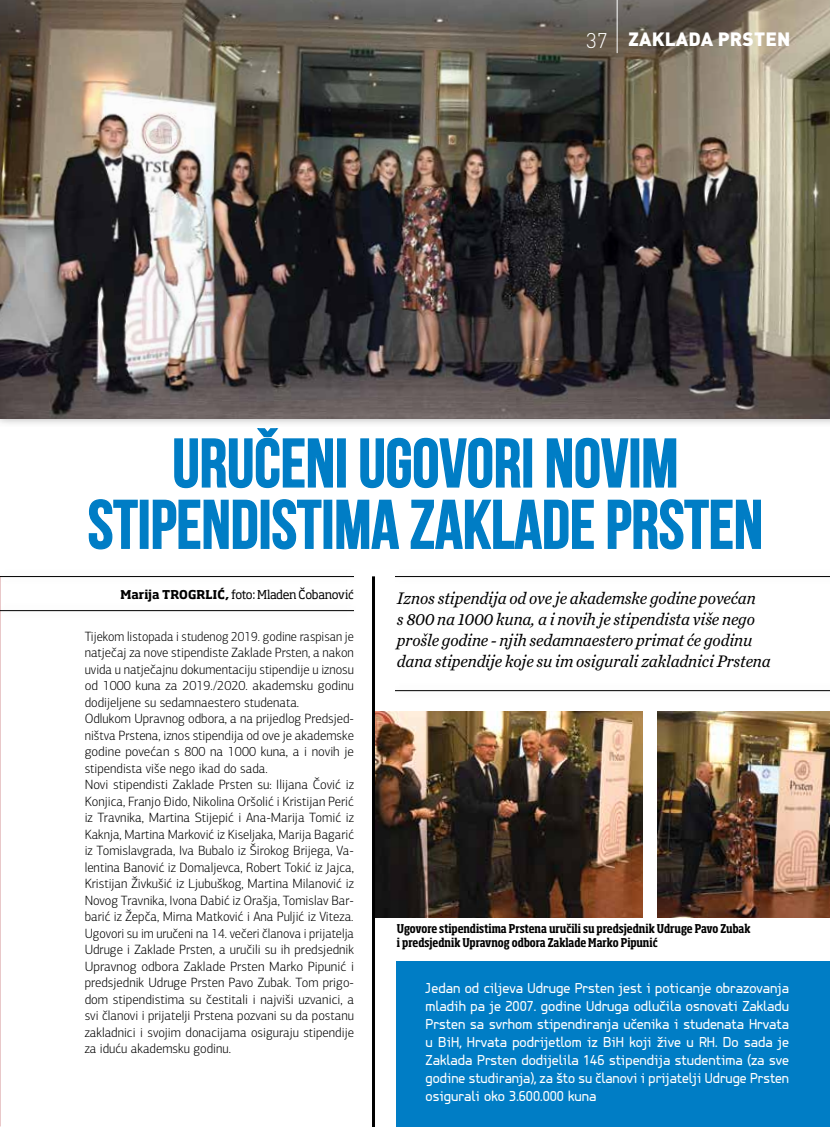
<style>
.page{position:relative;width:830px;height:1127px;background:#fff}
.page>*{position:absolute;margin:0;border:0;box-sizing:border-box;transform-origin:0 0}
.t1{font:68.55px/61.3px "Bebas Neue";color:#007dc5;text-align:center}
.t2{font:900 19.05px "DIN Pro";letter-spacing:.01em;color:#fff}
.t3{font:italic 17.55px/20.7px "Chronicle Text G2";letter-spacing:-.01em;color:#000;scale:.96 1}
.t4{font:15px/18px "PF Isotext Pro";color:#fff;text-align:justify}
.t5{font:300 13.5px/16.5px "PF Agora Sans Pro";color:#000;scale:.93 1}
.t6{font:700 condensed 12px/13.5px "Soho Std";color:#000}
.t7{font:12px "Soho Std";letter-spacing:-.03em;color:#000}
.s1{font-weight:300;font-size:21px}
.s2{font-weight:700}
</style>
<div class="page">
<img style="left:375px;top:711px;width:267px;height:206px">
<div style="left:0;top:0;width:829px;height:428px;background:#000;opacity:.35"></div>
<img style="left:0;top:0;width:829px;height:418px">
<hr style="left:616px;top:0;width:1px;height:53px;background:#fff">
<svg style="left:173px;top:427px;width:160px;height:62px"></svg>
<div style="left:337px;top:438px;width:9px;height:49px;border:1px solid #007dc5"></div>
<svg style="left:360px;top:437px;width:161px;height:52px"></svg>
<div style="left:523px;top:438px;width:9px;height:49px;border:1px solid #007dc5"></div>
<svg style="left:546px;top:437px;width:83px;height:52px"></svg>
<div style="left:630px;top:438px;width:9px;height:49px;border:1px solid #007dc5"></div>
<svg style="left:643px;top:438px;width:33px;height:50px"></svg>
<svg style="left:88px;top:499px;width:50px;height:51px"></svg>
<div style="left:140px;top:500px;width:8px;height:49px;border:1px solid #007dc5"></div>
<svg style="left:152px;top:499px;width:106px;height:50px"></svg>
<div style="left:260px;top:500px;width:9px;height:49px;border:1px solid #007dc5"></div>
<svg style="left:272px;top:499px;width:50px;height:51px"></svg>
<div style="left:323px;top:500px;width:9px;height:49px;border:1px solid #007dc5"></div>
<svg style="left:336px;top:499px;width:63px;height:50px"></svg>
<svg style="left:410px;top:499px;width:184px;height:50px"></svg>
<svg style="left:607px;top:499px;width:154px;height:51px"></svg>
<hr style="left:0;top:576px;width:354px;height:1px;background:#000">
<hr style="left:0;top:610px;width:354px;height:1px;background:#000">
<hr style="left:395px;top:576px;width:434px;height:1px;background:#000">
<hr style="left:395px;top:690px;width:434px;height:1px;background:#000">
<div style="left:397px;top:961px;width:432px;height:166px;background:#007dc5"></div>
<hr style="left:372px;top:576px;width:3px;height:551px;background:#000">
<img style="left:657px;top:711px;width:172px;height:206px">
<h2 class="t2" style="left:585px;top:26px;width:206px"><span class="s1">37</span> ZAKLADA PRSTEN</h2>
<h1 class="t1" style="left:88px;top:432px;width:676px">URUČENI UGOVORI NOVIM<br>STIPENDISTIMA ZAKLADE PRSTEN</h1>
<p class="t7" style="left:120px;top:587px;width:235px"><span class="s2">Marija TROGRLIĆ,</span> foto: Mladen Čobanović</p>
<p class="t5" style="left:85px;top:628px;width:291px">Tijekom listopada i studenog 2019. godine raspisan je natječaj za nove stipendiste Zaklade Prsten, a nakon uvida u natječajnu dokumentaciju stipendije u iznosu od 1000 kuna za 2019./2020. akademsku godinu dodijeljene su sedamnaestero studenata.<br>Odlukom Upravnog odbora, a na prijedlog Predsjed&shy;ništva Prstena, iznos stipendija od ove je akademske godine povećan s 800 na 1000 kuna, a i novih je stipendista više nego ikad do sada.<br>Novi stipendisti Zaklade Prsten su: Ilijana Čović iz Konjica, Franjo Đido, Nikolina Oršolić i Kristijan Perić iz Travnika, Martina Stijepić i Ana-Marija Tomić iz Kaknja, Martina Marković iz Kiseljaka, Marija Bagarić iz Tomislavgrada, Iva Bubalo iz Širokog Brijega, Va&shy;lentina Banović iz Domaljevca, Robert Tokić iz Jajca, Kristijan Živkušić iz Ljubuškog, Martina Milanović iz Novog Travnika, Ivona Dabić iz Orašja, Tomislav Bar&shy;barić iz Žepča, Mirna Matković i Ana Puljić iz Viteza.<br>Ugovori su im uručeni na 14. večeri članova i prijatelja Udruge i Zaklade Prsten, a uručili su ih predsjednik Upravnog odbora Zaklade Prsten Marko Pipunić i predsjednik Udruge Prsten Pavo Zubak. Tom prigo&shy;dom stipendistima su čestitali i najviši uzvanici, a svi članovi i prijatelji Prstena pozvani su da postanu zakladnici i svojim donacijama osiguraju stipendije za iduću akademsku godinu.</p>
<p class="t3" style="left:397px;top:588px;width:390px">Iznos stipendija od ove je akademske godine povećan<br>s 800 na 1000 kuna, a i novih je stipendista više nego prošle godine - njih sedamnaestero primat će godinu dana stipendije koje su im osigurali zakladnici Prstena</p>
<p class="t6" style="left:397px;top:922px;width:355px">Ugovore stipendistima Prstena uručili su predsjednik Udruge Pavo Zubak i predsjednik Upravnog odbora Zaklade Marko Pipunić</p>
<p class="t4" style="left:425px;top:979px;width:365px">Jedan od ciljeva Udruge Prsten jest i poticanje obrazovanja mladih pa je 2007. godine Udruga odlučila osnovati Zakladu Prsten sa svrhom stipendiranja učenika i studenata Hrvata u BiH, Hrvata podrijetlom iz BiH koji žive u RH. Do sada je Zaklada Prsten dodijelila 146 stipendija studentima (za sve godine studiranja), za što su članovi i prijatelji Udruge Prsten osigurali oko 3.600.000 kuna</p>
</div>
